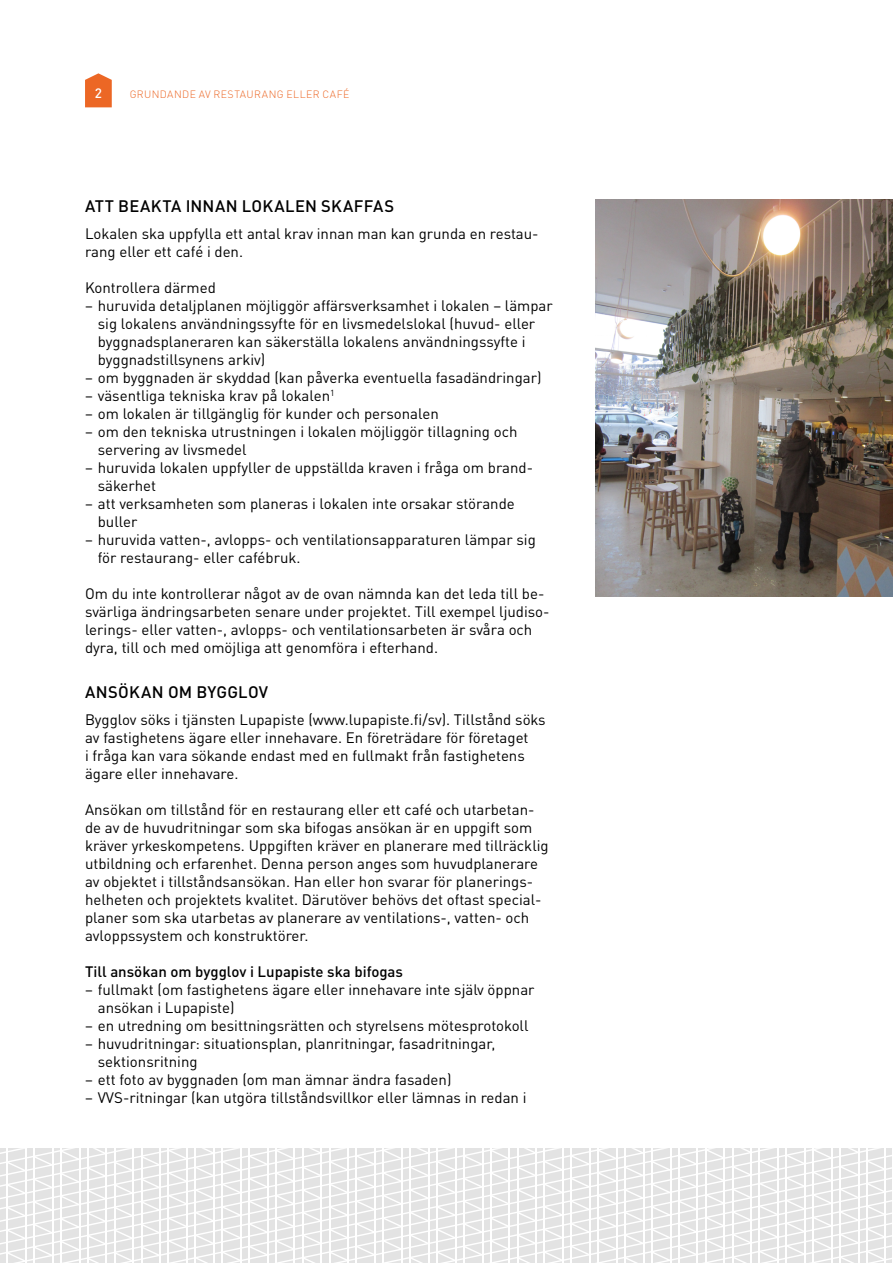
<style>
.page{position:relative;width:893px;height:1263px;background:#fff}
.page>*{position:absolute;margin:0;border:0;box-sizing:border-box;transform-origin:0 0}
.t1{font:500 16.5px "DINOT";letter-spacing:.015em;color:#000}
.t2{font:15px/18px "DINOT";color:#000}
.t3{font:500 15px "DINOT";color:#000}
.t4{font:500 13.5px "DINOT";color:#fff}
.t5{font:300 10.5px "DINOT";letter-spacing:.035em;color:#ec6725}
</style>
<div class="page">
<svg style="left:0;top:1148px;width:892px;height:115px"></svg>
<svg style="left:85px;top:73px;width:27px;height:34px"></svg>
<img style="left:595px;top:200px;width:298px;height:397px">
<p class="t4" style="left:95px;top:84px;width:9px">2</p>
<p class="t5" style="left:130px;top:88px;width:221px">GRUNDANDE AV RESTAURANG ELLER CAFÉ</p>
<p class="t1" style="left:85px;top:195px;width:310px">ATT BEAKTA INNAN LOKALEN SKAFFAS</p>
<p class="t2" style="left:85px;top:224px;width:455px">Lokalen ska uppfylla ett antal krav innan man kan grunda en restau&shy;rang eller ett café i den.</p>
<p class="t2" style="left:85px;top:278px;width:132px">Kontrollera därmed</p>
<p class="t2" style="left:98px;top:296px;width:456px;text-indent:-13px">– huruvida detaljplanen möjliggör affärsverksamhet i lokalen – lämpar sig lokalens användningssyfte för en livsmedelslokal (huvud- eller byggnadsplaneraren kan säkerställa lokalens användningssyfte i byggnadstillsynens arkiv)</p>
<p class="t2" style="left:85px;top:368px;width:458px">– om byggnaden är skyddad (kan påverka eventuella fasadändringar)</p>
<p class="t2" style="left:85px;top:386px;width:251px">– väsentliga tekniska krav på lokalen<sup>1</sup></p>
<p class="t2" style="left:85px;top:404px;width:355px">– om lokalen är tillgänglig för kunder och personalen</p>
<p class="t2" style="left:98px;top:422px;width:421px;text-indent:-13px">– om den tekniska utrustningen i lokalen möjliggör tillagning och servering av livsmedel</p>
<p class="t2" style="left:98px;top:458px;width:434px;text-indent:-13px">– huruvida lokalen uppfyller de uppställda kraven i fråga om brand&shy;säkerhet</p>
<p class="t2" style="left:98px;top:494px;width:419px;text-indent:-13px">– att verksamheten som planeras i lokalen inte orsakar störande buller</p>
<p class="t2" style="left:98px;top:530px;width:440px;text-indent:-13px">– huruvida vatten-, avlopps- och ventilationsapparaturen lämpar sig för restaurang- eller cafébruk.</p>
<p class="t2" style="left:85px;top:584px;width:466px">Om du inte kontrollerar något av de ovan nämnda kan det leda till be&shy;svärliga ändringsarbeten senare under projektet. Till exempel ljudiso&shy;lerings- eller vatten-, avlopps- och ventilationsarbeten är svåra och dyra, till och med omöjliga att genomföra i efterhand.</p>
<p class="t1" style="left:85px;top:681px;width:185px">ANSÖKAN OM BYGGLOV</p>
<p class="t2" style="left:85px;top:710px;width:462px">Bygglov söks i tjänsten Lupapiste (www.lupapiste.fi/sv). Tillstånd söks av fastighetens ägare eller innehavare. En företrädare för företaget<br>i fråga kan vara sökande endast med en fullmakt från fastighetens ägare eller innehavare.</p>
<p class="t2" style="left:85px;top:800px;width:465px">Ansökan om tillstånd för en restaurang eller ett café och utarbetan&shy;de av de huvudritningar som ska bifogas ansökan är en uppgift som kräver yrkeskompetens. Uppgiften kräver en planerare med tillräcklig utbildning och erfarenhet. Denna person anges som huvudplanerare av objektet i tillståndsansökan. Han eller hon svarar för planerings&shy;helheten och projektets kvalitet. Därutöver behövs det oftast special&shy;planer som ska utarbetas av planerare av ventilations-, vatten- och avloppssystem och konstruktörer.</p>
<p class="t3" style="left:85px;top:962px;width:320px">Till ansökan om bygglov i Lupapiste ska bifogas</p>
<p class="t2" style="left:98px;top:980px;width:438px;text-indent:-13px">– fullmakt (om fastighetens ägare eller innehavare inte själv öppnar ansökan i Lupapiste)</p>
<p class="t2" style="left:85px;top:1016px;width:445px">– en utredning om besittningsrätten och styrelsens mötesprotokoll</p>
<p class="t2" style="left:98px;top:1034px;width:399px;text-indent:-13px">– huvudritningar: situationsplan, planritningar, fasadritningar, sektionsritning</p>
<p class="t2" style="left:85px;top:1070px;width:368px">– ett foto av byggnaden (om man ämnar ändra fasaden)</p>
<p class="t2" style="left:85px;top:1088px;width:443px">– VVS-ritningar (kan utgöra tillståndsvillkor eller lämnas in redan i</p>
</div>
